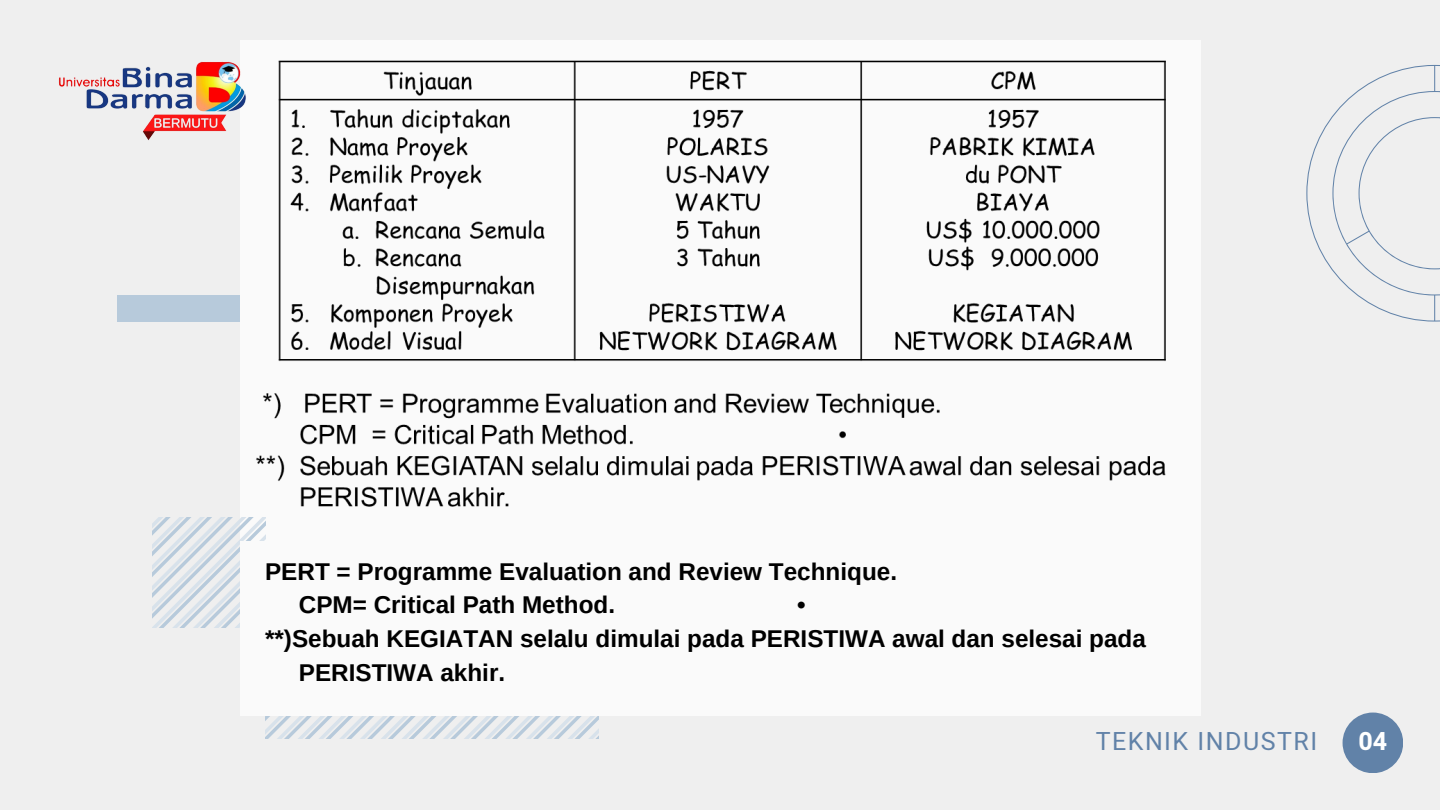
<style>
.page{position:relative;width:1440px;height:810px;background:#efefef}
.page>*{position:absolute;margin:0;border:0;box-sizing:border-box;transform-origin:0 0}
.t1{font:25px "Heebo";letter-spacing:.06em;color:#6182a8}
.t2{font:700 25px "Heebo";color:#fff}
.t3{font:700 24.3px "Arimo";color:#000}
</style>
<div class="page">
<div style="left:1343px;top:713px;width:60px;height:60px;background:#6182a8;border-radius:50%"></div>
<div style="left:118px;top:295px;width:211px;height:27px;background:#b7cadb"></div>
<div style="left:240px;top:40px;width:960px;height:509px;background:#fafafa"></div>
<svg style="left:1306px;top:65px;width:134px;height:256px"></svg>
<svg style="left:153px;top:518px;width:445px;height:220px"></svg>
<img style="left:240px;top:60px;width:926px;height:469px">
<div style="left:240px;top:542px;width:960px;height:174px;background:#fafafa"></div>
<img style="left:59px;top:60px;width:224px;height:133px">
<p class="t3" style="left:265px;top:558px;width:633px">PERT = Programme Evaluation and Review Technique.</p>
<p class="t3" style="left:299px;top:591px;width:318px">CPM= Critical Path Method.</p>
<p class="t3" style="left:797px;top:591px;width:10px">•</p>
<p class="t3" style="left:265px;top:625px;width:882px">**)Sebuah KEGIATAN selalu dimulai pada PERISTIWA awal dan selesai pada</p>
<p class="t3" style="left:299px;top:659px;width:208px">PERISTIWA akhir.</p>
<p class="t1" style="left:1096px;top:723px;width:223px">TEKNIK INDUSTRI</p>
<p class="t2" style="left:1359px;top:723px;width:30px">04</p>
</div>
